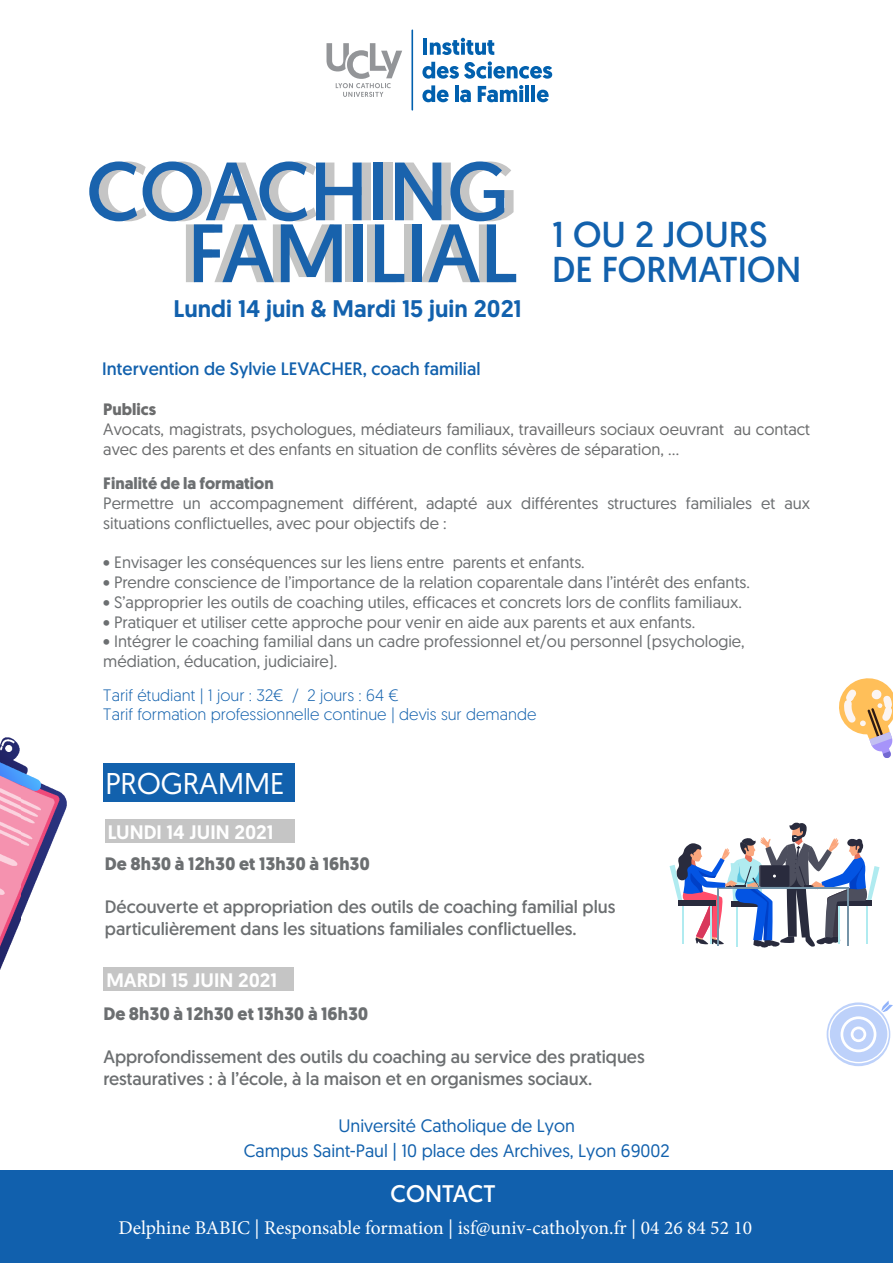
<style>
.page{position:relative;width:893px;height:1263px;background:#fff}
.page>*{position:absolute;margin:0;border:0;box-sizing:border-box;transform-origin:0 0}
.t1{font:82.5px "Geomanist";color:#1a63ad}
.t2{font:82.5px "Geomanist";color:#1862ac}
.t3{font:36px/34.5px "Geomanist";color:#1261ad}
.t4{font:30px "Geomanist";color:#fff}
.t5{font:500 24px "Geomanist";color:#1261ad}
.t6{font:24px "Geomanist";color:#fff}
.t7{font:19.5px "Minion Pro";letter-spacing:-.005em;color:#fff}
.t8{font:500 19.5px "Geomanist";color:#fff}
.t9{font:18px/21.6px "Geomanist";color:#6c6f71}
.t10{font:18px/25.5px "Geomanist";color:#1261ad;text-align:center}
.t11{font:700 18px "Geomanist";color:#6c6f71}
.t12{font:18px "Geomanist";color:#1261ad}
.t13{font:16.5px/19.8px "Geomanist";color:#6c6f71}
.t14{font:16.5px/19.8px "Geomanist";color:#6b6c6d}
.t15{font:300 16.5px/19.8px "Geomanist";color:#1261ad}
.s1{font-weight:700}
</style>
<div class="page">
<div style="left:103px;top:764px;width:191px;height:38px;background:#1261ad"></div>
<hr style="left:423px;top:39px;width:4px;height:16px;background:#0160ae">
<svg style="left:430px;top:38px;width:64px;height:17px"></svg>
<svg style="left:422px;top:61px;width:130px;height:18px"></svg>
<svg style="left:422px;top:85px;width:27px;height:17px"></svg>
<hr style="left:455px;top:85px;width:3px;height:17px;background:#0160ae">
<svg style="left:460px;top:90px;width:11px;height:12px"></svg>
<svg style="left:478px;top:85px;width:45px;height:17px"></svg>
<hr style="left:525px;top:85px;width:4px;height:17px;background:#0160ae">
<hr style="left:531px;top:85px;width:4px;height:17px;background:#0160ae">
<svg style="left:537px;top:90px;width:12px;height:12px"></svg>
<hr style="left:412px;top:30px;width:1px;height:81px;background:#0160ae">
<svg style="left:326px;top:43px;width:76px;height:54px"></svg>
<div style="left:1px;top:1170px;width:892px;height:93px;background:#1160ad"></div>
<div style="left:105px;top:819px;width:189px;height:24px;background:#c5c5c5"></div>
<div style="left:103px;top:967px;width:191px;height:24px;background:#c5c5c5"></div>
<img style="left:0;top:737px;width:21px;height:233px">
<img style="left:21px;top:764px;width:46px;height:153px">
<svg style="left:839px;top:678px;width:54px;height:80px"></svg>
<svg style="left:670px;top:822px;width:209px;height:126px"></svg>
<svg style="left:828px;top:1000px;width:65px;height:63px"></svg>
<p class="t1" style="left:86px;top:138px;width:424px">COACHING</p>
<p class="t2" style="left:188px;top:200px;width:332px">FAMILIAL</p>
<p class="t5" style="left:174px;top:292px;width:350px">Lundi 14 juin &amp; Mardi 15 juin 2021</p>
<p class="t12" style="left:102px;top:357px;width:380px">Intervention de Sylvie LEVACHER, coach familial</p>
<p class="t3" style="left:552px;top:217px;width:250px">1 OU 2 JOURS<br>DE FORMATION</p>
<p class="t14" style="left:103px;top:399px;width:708px"><span class="s1">Publics<br></span>Avocats, magistrats, psychologues, médiateurs familiaux, travailleurs sociaux oeuvrant au contact avec des parents et des enfants en situation de conflits sévères de séparation, ...</p>
<p class="t13" style="left:103px;top:473px;width:708px"><span class="s1">Finalité de la formation<br></span>Permettre un accompagnement différent, adapté aux différentes structures familiales et aux situations conflictuelles, avec pour objectifs de :</p>
<p class="t13" style="left:103px;top:552px;width:483px">• Envisager les conséquences sur les liens entre parents et enfants.</p>
<p class="t13" style="left:103px;top:572px;width:648px">• Prendre conscience de l’importance de la relation coparentale dans l’intérêt des enfants.</p>
<p class="t13" style="left:103px;top:592px;width:640px">• S’approprier les outils de coaching utiles, efficaces et concrets lors de conflits familiaux.</p>
<p class="t13" style="left:103px;top:611px;width:593px">• Pratiquer et utiliser cette approche pour venir en aide aux parents et aux enfants.</p>
<p class="t13" style="left:103px;top:631px;width:643px">• Intégrer le coaching familial dans un cadre professionnel et/ou personnel (psychologie,</p>
<p class="t13" style="left:103px;top:651px;width:236px">médiation, éducation, judiciaire).</p>
<p class="t15" style="left:103px;top:684px;width:435px">Tarif étudiant | 1 jour : 32€ / 2 jours : 64 €<br>Tarif formation professionnelle continue | devis sur demande</p>
<p class="t4" style="left:105px;top:764px;width:181px">PROGRAMME</p>
<p class="t8" style="left:108px;top:819px;width:167px">LUNDI 14 JUIN 2021</p>
<p class="t11" style="left:105px;top:852px;width:267px">De 8h30 à 12h30 et 13h30 à 16h30</p>
<p class="t9" style="left:105px;top:896px;width:512px">Découverte et appropriation des outils de coaching familial plus particulièrement dans les situations familiales conflictuelles.</p>
<p class="t8" style="left:106px;top:967px;width:172px">MARDI 15 JUIN 2021</p>
<p class="t11" style="left:103px;top:1002px;width:267px">De 8h30 à 12h30 et 13h30 à 16h30</p>
<p class="t9" style="left:103px;top:1046px;width:543px">Approfondissement des outils du coaching au service des pratiques restauratives : à l’école, à la maison et en organismes sociaux.</p>
<p class="t10" style="left:244px;top:1112px;width:427px">Université Catholique de Lyon<br>Campus Saint-Paul | 10 place des Archives, Lyon 69002</p>
<p class="t6" style="left:391px;top:1178px;width:107px">CONTACT</p>
<p class="t7" style="left:118px;top:1215px;width:635px">Delphine BABIC | Responsable formation | isf@univ-catholyon.fr | 04 26 84 52 10</p>
</div>
